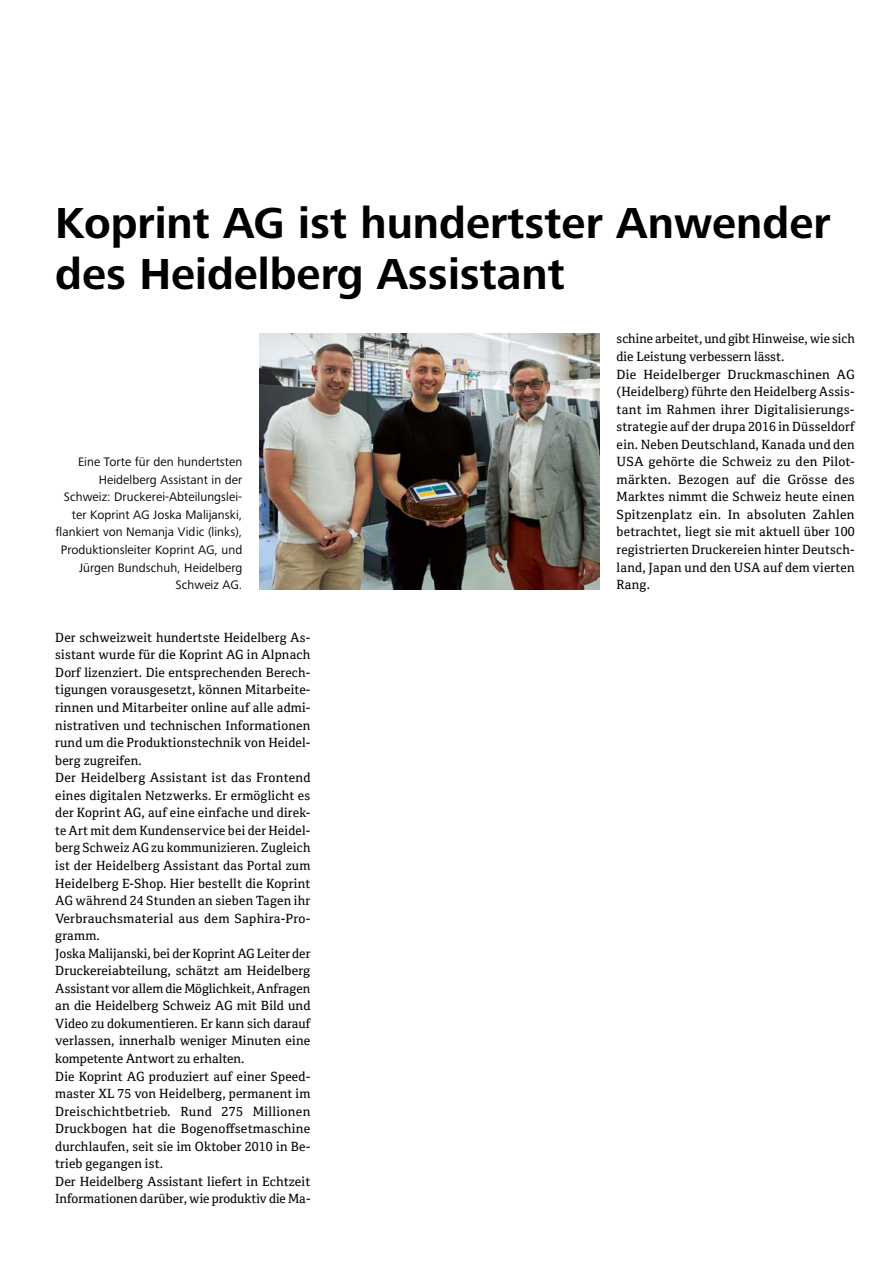
<style>
.page{position:relative;width:893px;height:1263px;background:#fff}
.page>*{position:absolute;margin:0;border:0;box-sizing:border-box;transform-origin:0 0}
.t1{font:700 45px/51px "Frutiger Next Pro";color:#000}
.t2{font:12.75px/17.5px "Cordale";letter-spacing:.01em;color:#000}
.t3{font:12.75px/17.5px "Frutiger Next Pro";letter-spacing:.005em;color:#000;text-align:right}
</style>
<div class="page">
<img style="left:259px;top:333px;width:341px;height:256px">
<h1 class="t1" style="left:55px;top:198px;width:777px">Koprint AG ist hundertster Anwender des Heidelberg Assistant</h1>
<p class="t3" style="left:56px;top:453px;width:188px">Eine Torte für den hundertsten<br>Heidelberg Assistant in der<br>Schweiz: Druckerei-Abteilungslei&shy;ter Koprint AG Joska Malijanski, flankiert von Nemanja Vidic (links),<br>Produktionsleiter Koprint AG, und<br>Jürgen Bundschuh, Heidelberg<br>Schweiz AG.</p>
<p class="t2" style="left:55px;top:629px;width:257px">Der schweizweit hundertste Heidelberg As&shy;sistant wurde für die Koprint AG in Alpnach Dorf lizenziert. Die entsprechenden Berech&shy;tigungen vorausgesetzt, können Mitarbeite&shy;rinnen und Mitarbeiter online auf alle admi&shy;nistrativen und technischen Informationen rund um die Produktionstechnik von Heidel&shy;berg zugreifen.<br>Der Heidelberg Assistant ist das Frontend eines digitalen Netzwerks. Er ermöglicht es der Koprint AG, auf eine einfache und direk&shy;te Art mit dem Kundenservice bei der Heidel&shy;berg Schweiz AG zu kommunizieren. Zugleich ist der Heidelberg Assistant das Portal zum Heidelberg E-Shop. Hier bestellt die Koprint AG während 24 Stunden an sieben Tagen ihr Verbrauchsmaterial aus dem Saphira-Pro&shy;gramm.<br>Joska Malijanski, bei der Koprint AG Leiter der Druckereiabteilung, schätzt am Heidelberg Assistant vor allem die Möglichkeit, Anfragen an die Heidelberg Schweiz AG mit Bild und Video zu dokumentieren. Er kann sich darauf verlassen, innerhalb weniger Minuten eine kompetente Antwort zu erhalten.<br>Die Koprint AG produziert auf einer Speed&shy;master XL 75 von Heidelberg, permanent im Dreischichtbetrieb. Rund 275 Millionen Druckbogen hat die Bogenoffsetmaschine durchlaufen, seit sie im Oktober 2010 in Be&shy;trieb gegangen ist.<br>Der Heidelberg Assistant liefert in Echtzeit Informationen darüber, wie produktiv die Ma-</p>
<p class="t2" style="left:617px;top:330px;width:240px">schine arbeitet, und gibt Hinweise, wie sich die Leistung verbessern lässt.<br>Die Heidelberger Druckmaschinen AG (Heidelberg) führte den Heidelberg Assis&shy;tant im Rahmen ihrer Digitalisierungs&shy;strategie auf der drupa 2016 in Düsseldorf ein. Neben Deutschland, Kanada und den USA gehörte die Schweiz zu den Pilot&shy;märkten. Bezogen auf die Grösse des Marktes nimmt die Schweiz heute einen Spitzenplatz ein. In absoluten Zahlen betrachtet, liegt sie mit aktuell über 100 registrierten Druckereien hinter Deutsch&shy;land, Japan und den USA auf dem vierten Rang.</p>
</div>
